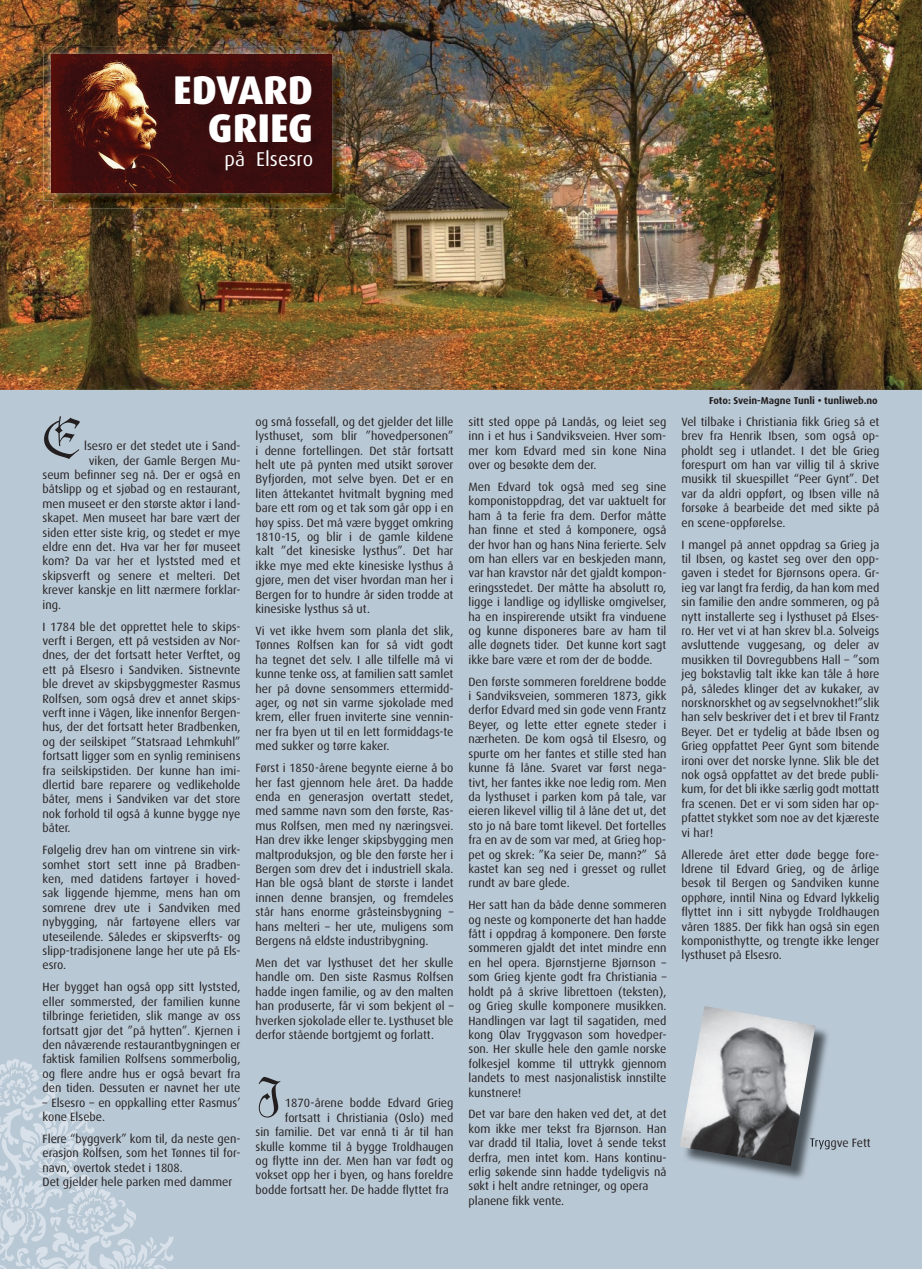
<style>
.page{position:relative;width:922px;height:1269px;background:#fff}
.page>*{position:absolute;margin:0;border:0;box-sizing:border-box;transform-origin:0 0}
.t1{font:55px "Duc De Berry LT Std";color:#231f20}
.t2{font:800 40px/37.5px "Dax";color:#fff;text-align:right}
.t3{font:20px "Dax";color:#fff}
.t4{font:12px/14.4px "Dax";color:#231f20;text-align:justify}
.t5{font:700 10px "Dax";color:#231f20}
</style>
<div class="page">
<div style="left:0;top:388px;width:921px;height:880px;background:#b9c8d5"></div>
<svg style="left:0;top:1058px;width:177px;height:211px"></svg>
<img style="left:0;top:0;width:921px;height:390px">
<img style="left:53px;top:57px;width:293px;height:151px">
<img style="left:43px;top:47px;width:295px;height:153px">
<img style="left:53px;top:57px;width:285px;height:143px">
<img style="left:51px;top:55px;width:280px;height:138px">
<img style="left:723px;top:1026px;width:105px;height:153px">
<img style="left:815px;top:1138px;width:14px;height:11px">
<img style="left:680px;top:1006px;width:135px;height:160px">
<h2 class="t2" style="left:173px;top:72px;width:141px">EDVARD<br>GRIEG</h2>
<h3 class="t3" style="left:224px;top:148px;width:90px">på Elsesro</h3>
<h1 class="t1" style="left:43px;top:405px;width:39px">E</h1>
<p class="t4" style="left:84px;top:439px;width:158px">lsesro er det stedet ute i Sand-</p>
<p class="t4" style="left:89px;top:453px;width:153px">viken, der Gamle Bergen Mu-</p>
<p class="t4" style="left:43px;top:468px;width:199px">seum befinner seg nå. Der er også en</p>
<p class="t4" style="left:43px;top:482px;width:199px">båtslipp og et sjøbad og en restaurant,</p>
<p class="t4" style="left:43px;top:496px;width:199px">men museet er den største aktør i land-</p>
<p class="t4" style="left:43px;top:511px;width:199px">skapet. Men museet har bare vært der</p>
<p class="t4" style="left:43px;top:525px;width:199px">siden etter siste krig, og stedet er mye</p>
<p class="t4" style="left:43px;top:540px;width:199px">eldre enn det. Hva var her før museet</p>
<p class="t4" style="left:43px;top:554px;width:199px">kom? Da var her et lyststed med et</p>
<p class="t4" style="left:43px;top:568px;width:199px">skipsverft og senere et melteri. Det</p>
<p class="t4" style="left:43px;top:583px;width:199px">krever kanskje en litt nærmere forklar-</p>
<p class="t4" style="left:43px;top:597px;width:20px">ing.</p>
<p class="t4" style="left:43px;top:619px;width:199px">I 1784 ble det opprettet hele to skips&shy;verft i Bergen, ett på vestsiden av Nor&shy;dnes, der det fortsatt heter Verftet, og ett på Elsesro i Sandviken. Sistnevnte ble drevet av skipsbyggmester Rasmus Rolfsen, som også drev et annet skips&shy;verft inne i Vågen, like innenfor Bergen&shy;hus, der det fortsatt heter Bradbenken, og der seilskipet ”Statsraad Lehmkuhl” fortsatt ligger som en synlig reminisens fra seilskipstiden. Der kunne han imi&shy;dlertid bare reparere og vedlikeholde båter, mens i Sandviken var det store nok forhold til også å kunne bygge nye båter.</p>
<p class="t4" style="left:43px;top:843px;width:199px">Følgelig drev han om vintrene sin virk&shy;somhet stort sett inne på Bradben&shy;ken, med datidens fartøyer i hoved&shy;sak liggende hjemme, mens han om somrene drev ute i Sandviken med nybygging, når fartøyene ellers var uteseilende. Således er skipsverfts- og slipp-tradisjonene lange her ute på Els&shy;esro.</p>
<p class="t4" style="left:43px;top:980px;width:199px">Her bygget han også opp sitt lyststed, eller sommersted, der familien kunne tilbringe ferietiden, slik mange av oss fortsatt gjør det ”på hytten”. Kjernen i den nåværende restaurantbygningen er faktisk familien Rolfsens sommerbolig, og flere andre hus er også bevart fra den tiden. Dessuten er navnet her ute</p>
<p class="t4" style="left:43px;top:1095px;width:199px">– Elsesro – en oppkalling etter Rasmus’ kone Elsebe.</p>
<p class="t4" style="left:43px;top:1131px;width:199px;text-align:left">Flere “byggverk” kom til, da neste gen&shy;erasjon Rolfsen, som het Tønnes til for&shy;navn, overtok stedet i 1808.<br>Det gjelder hele parken med dammer</p>
<p class="t4" style="left:255px;top:414px;width:199px">og små fossefall, og det gjelder det lille lysthuset, som blir ”hovedpersonen” i denne fortellingen. Det står fortsatt helt ute på pynten med utsikt sørover Byfjorden, mot selve byen. Det er en liten åttekantet hvitmalt bygning med bare ett rom og et tak som går opp i en høy spiss. Det må være bygget omkring 1810-15, og blir i de gamle kildene kalt ”det kinesiske lysthus”. Det har ikke mye med ekte kinesiske lysthus å gjøre, men det viser hvordan man her i Bergen for to hundre år siden trodde at kinesiske lysthus så ut.</p>
<p class="t4" style="left:255px;top:623px;width:199px">Vi vet ikke hvem som planla det slik, Tønnes Rolfsen kan for så vidt godt ha tegnet det selv. I alle tilfelle må vi kunne tenke oss, at familien satt samlet her på dovne sensommers ettermidd&shy;ager, og nøt sin varme sjokolade med krem, eller fruen inviterte sine vennin&shy;ner fra byen ut til en lett formiddags-te med sukker og tørre kaker.</p>
<p class="t4" style="left:255px;top:761px;width:199px">Først i 1850-årene begynte eierne å bo her fast gjennom hele året. Da hadde enda en generasjon overtatt stedet, med samme navn som den første, Ras&shy;mus Rolfsen, men med ny næringsvei.<br>Han drev ikke lenger skipsbygging men maltproduksjon, og ble den første her i Bergen som drev det i industriell skala.<br>Han ble også blant de største i landet innen denne bransjen, og fremdeles står hans enorme gråsteinsbygning – hans melteri – her ute, muligens som Bergens nå eldste industribygning.</p>
<p class="t4" style="left:255px;top:955px;width:199px">Men det var lysthuset det her skulle handle om. Den siste Rasmus Rolfsen hadde ingen familie, og av den malten han produserte, får vi som bekjent øl – hverken sjokolade eller te. Lysthuset ble derfor stående bortgjemt og forlatt.</p>
<h1 class="t1" style="left:257px;top:1064px;width:26px">I</h1>
<p class="t4" style="left:285px;top:1096px;width:170px">1870-årene bodde Edvard Grieg</p>
<p class="t4" style="left:285px;top:1110px;width:170px">fortsatt i Christiania (Oslo) med</p>
<p class="t4" style="left:255px;top:1124px;width:199px">sin familie. Det var ennå ti år til han</p>
<p class="t4" style="left:255px;top:1139px;width:199px">skulle komme til å bygge Troldhaugen</p>
<p class="t4" style="left:255px;top:1153px;width:199px">og flytte inn der. Men han var født og</p>
<p class="t4" style="left:255px;top:1168px;width:199px">vokset opp her i byen, og hans foreldre</p>
<p class="t4" style="left:255px;top:1182px;width:195px">bodde fortsatt her. De hadde flyttet fra</p>
<p class="t4" style="left:468px;top:414px;width:199px">sitt sted oppe på Landås, og leiet seg inn i et hus i Sandviksveien. Hver som&shy;mer kom Edvard med sin kone Nina over og besøkte dem der.</p>
<p class="t4" style="left:468px;top:479px;width:199px">Men Edvard tok også med seg sine komponistoppdrag, det var uaktuelt for ham å ta ferie fra dem. Derfor måtte han finne et sted å komponere, også der hvor han og hans Nina ferierte. Selv om han ellers var en beskjeden mann, var han kravstor når det gjaldt kompon&shy;eringsstedet. Der måtte ha absolutt ro, ligge i landlige og idylliske omgivelser, ha en inspirerende utsikt fra vinduene og kunne disponeres bare av ham til alle døgnets tider. Det kunne kort sagt ikke bare være et rom der de bodde.</p>
<p class="t4" style="left:468px;top:674px;width:199px">Den første sommeren foreldrene bodde i Sandviksveien, sommeren 1873, gikk derfor Edvard med sin gode venn Frantz Beyer, og lette etter egnete steder i nærheten. De kom også til Elsesro, og spurte om her fantes et stille sted han kunne få låne. Svaret var først nega&shy;tivt, her fantes ikke noe ledig rom. Men da lysthuset i parken kom på tale, var eieren likevel villig til å låne det ut, det sto jo nå bare tomt likevel. Det fortelles fra en av de som var med, at Grieg hop&shy;pet og skrek: ”Ka seier De, mann?” Så kastet kan seg ned i gresset og rullet rundt av bare glede.</p>
<p class="t4" style="left:468px;top:898px;width:199px">Her satt han da både denne sommeren og neste og komponerte det han hadde fått i oppdrag å komponere. Den første sommeren gjaldt det intet mindre enn en hel opera. Bjørnstjerne Bjørnson – som Grieg kjente godt fra Christiania – holdt på å skrive librettoen (teksten), og Grieg skulle komponere musikken.<br>Handlingen var lagt til sagatiden, med kong Olav Tryggvason som hovedper&shy;son. Her skulle hele den gamle norske folkesjel komme til uttrykk gjennom landets to mest nasjonalistisk innstilte kunstnere!</p>
<p class="t4" style="left:468px;top:1107px;width:199px;text-align:left">Det var bare den haken ved det, at det kom ikke mer tekst fra Bjørnson. Han var dradd til Italia, lovet å sende tekst derfra, men intet kom. Hans kontinu&shy;erlig søkende sinn hadde tydeligvis nå søkt i helt andre retninger, og opera planene fikk vente.</p>
<p class="t5" style="left:709px;top:395px;width:170px">Foto: Svein-Magne Tunli • tunliweb.no</p>
<p class="t4" style="left:681px;top:414px;width:199px">Vel tilbake i Christiania fikk Grieg så et brev fra Henrik Ibsen, som også op&shy;pholdt seg i utlandet. I det ble Grieg forespurt om han var villig til å skrive musikk til skuespillet “Peer Gynt”. Det var da aldri oppført, og Ibsen ville nå forsøke å bearbeide det med sikte på en scene-oppførelse.</p>
<p class="t4" style="left:681px;top:537px;width:199px">I mangel på annet oppdrag sa Grieg ja til Ibsen, og kastet seg over den opp&shy;gaven i stedet for Bjørnsons opera. Gr&shy;ieg var langt fra ferdig, da han kom med sin familie den andre sommeren, og på nytt installerte seg i lysthuset på Elses&shy;ro. Her vet vi at han skrev bl.a. Solveigs avsluttende vuggesang, og deler av musikken til Dovregubbens Hall – ”som jeg bokstavlig talt ikke kan tåle å høre på, således klinger det av kukaker, av norsknorskhet og av segselvnokhet!”slik han selv beskriver det i et brev til Frantz Beyer. Det er tydelig at både Ibsen og Grieg oppfattet Peer Gynt som bitende ironi over det norske lynne. Slik ble det nok også oppfattet av det brede publi&shy;kum, for det bli ikke særlig godt mottatt fra scenen. Det er vi som siden har op&shy;pfattet stykket som noe av det kjæreste vi har!</p>
<p class="t4" style="left:681px;top:847px;width:199px">Allerede året etter døde begge fore&shy;ldrene til Edvard Grieg, og de årlige besøk til Bergen og Sandviken kunne opphøre, inntil Nina og Edvard lykkelig flyttet inn i sitt nybygde Troldhaugen våren 1885. Der fikk han også sin egen komponisthytte, og trengte ikke lenger lysthuset på Elsesro.</p>
<p class="t4" style="left:809px;top:1135px;width:62px">Tryggve Fett</p>
</div>
